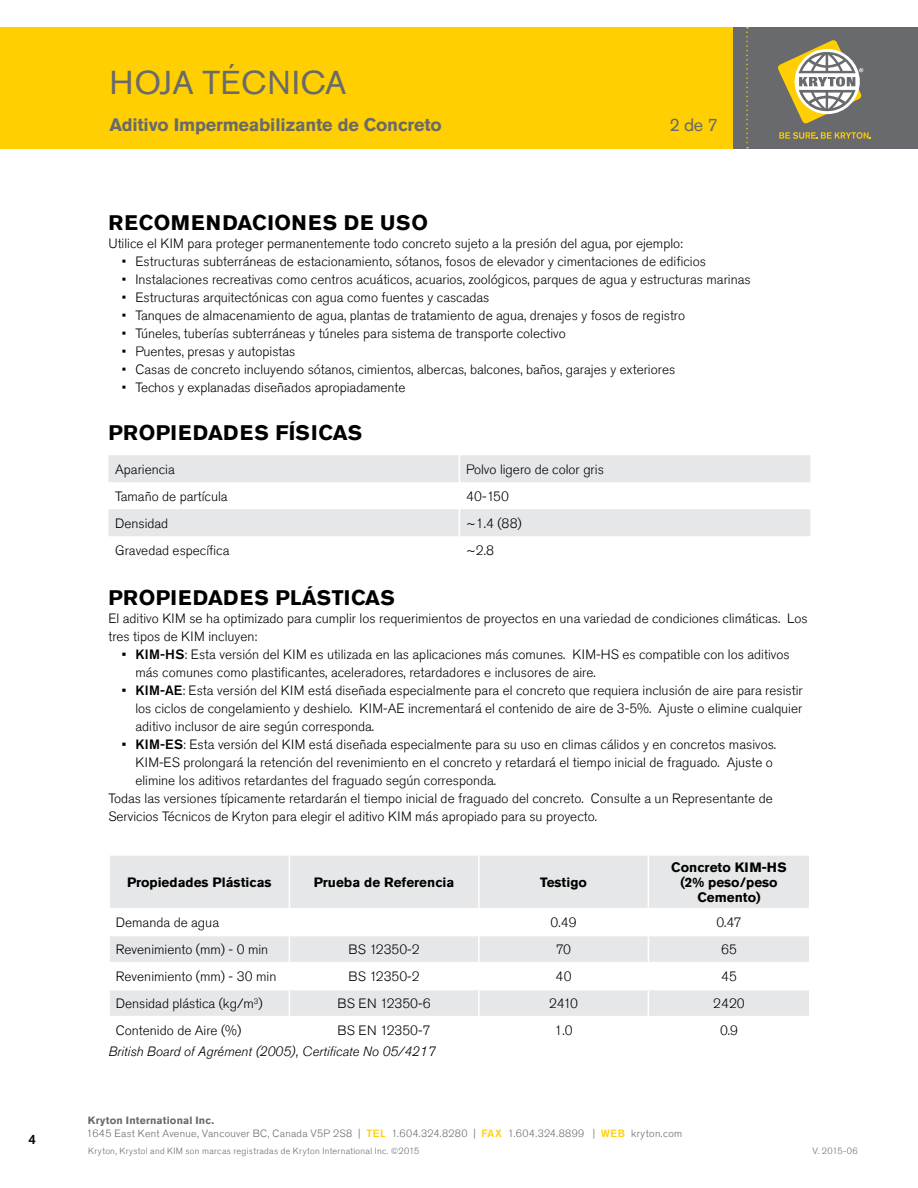
<style>
.page{position:relative;width:918px;height:1188px;background:#fff}
.page>*{position:absolute;margin:0;border:0;box-sizing:border-box;transform-origin:0 0}
.t1{font:33px "Akzidenz Grotesk Std";letter-spacing:.025em;color:#696a6d}
.t2{font:700 21px "Akzidenz Grotesk Std";letter-spacing:.015em;color:#000}
.t3{font:700 21px "Akzidenz Grotesk Std";letter-spacing:.035em;color:#000}
.t4{font:700 18px "Akzidenz Grotesk Std";letter-spacing:-.01em;color:#696a6d}
.t5{font:18px "Akzidenz Grotesk Std";color:#696a6d}
.t6{font:300 13.5px/18px "Akzidenz Grotesk Std";color:#000}
.t7{font:700 13.5px/15px "Akzidenz Grotesk Std";color:#000;text-align:center}
.t8{font:italic 300 13.5px "Akzidenz Grotesk Std";color:#000}
.t9{font:500 13.5px "Akzidenz Grotesk Std";color:#000}
.t10{font:300 10.5px/12.9px "Akzidenz Grotesk Std";letter-spacing:.03em;color:#696a6d}
.t11{font:300 9px "Akzidenz Grotesk Std";letter-spacing:.035em;color:#696a6d}
.s1{font-weight:500}
.s2{font-weight:700}
.s3{font-weight:500;color:#ffcf01}
</style>
<div class="page">
<div style="left:0;top:27px;width:918px;height:122px;background:#ffcf01"></div>
<div style="left:734px;top:27px;width:184px;height:122px;background:#696a6d"></div>
<svg style="left:746px;top:27px;width:2px;height:121px"></svg>
<svg style="left:779px;top:132px;width:92px;height:7px"></svg>
<svg style="left:778px;top:40px;width:85px;height:84px"></svg>
<svg style="left:108px;top:455px;width:702px;height:81px"></svg>
<svg style="left:110px;top:856px;width:699px;height:160px"></svg>
<p class="t9" style="left:28px;top:1131px;width:9px">4</p>
<h1 class="t1" style="left:109px;top:63px;width:239px">HOJA TÉCNICA</h1>
<h3 class="t4" style="left:109px;top:114px;width:334px">Aditivo Impermeabilizante de Concreto</h3>
<h3 class="t5" style="left:669px;top:114px;width:50px">2 de 7</h3>
<h2 class="t3" style="left:108px;top:211px;width:321px">RECOMENDACIONES DE USO</h2>
<p class="t6" style="left:108px;top:235px;width:576px">Utilice el KIM para proteger permanentemente todo concreto sujeto a la presión del agua, por ejemplo:</p>
<p class="t6" style="left:122px;top:253px;width:586px">• Estructuras subterráneas de estacionamiento, sótanos, fosos de elevador y cimentaciones de edificios</p>
<p class="t6" style="left:122px;top:271px;width:630px">• Instalaciones recreativas como centros acuáticos, acuarios, zoológicos, parques de agua y estructuras marinas</p>
<p class="t6" style="left:122px;top:289px;width:369px">• Estructuras arquitectónicas con agua como fuentes y cascadas</p>
<p class="t6" style="left:122px;top:307px;width:565px">• Tanques de almacenamiento de agua, plantas de tratamiento de agua, drenajes y fosos de registro</p>
<p class="t6" style="left:122px;top:325px;width:446px">• Túneles, tuberías subterráneas y túneles para sistema de transporte colectivo</p>
<p class="t6" style="left:122px;top:343px;width:175px">• Puentes, presas y autopistas</p>
<p class="t6" style="left:122px;top:361px;width:555px">• Casas de concreto incluyendo sótanos, cimientos, albercas, balcones, baños, garajes y exteriores</p>
<p class="t6" style="left:122px;top:379px;width:285px">• Techos y explanadas diseñados apropiadamente</p>
<h2 class="t2" style="left:108px;top:421px;width:255px">PROPIEDADES FÍSICAS</h2>
<p class="t6" style="left:115px;top:460px;width:61px">Apariencia</p>
<p class="t6" style="left:466px;top:460px;width:139px">Polvo ligero de color gris</p>
<p class="t6" style="left:115px;top:487px;width:114px">Tamaño de partícula</p>
<p class="t6" style="left:466px;top:487px;width:44px">40-150</p>
<p class="t6" style="left:115px;top:514px;width:55px">Densidad</p>
<p class="t6" style="left:466px;top:514px;width:57px">~1.4 (88)</p>
<p class="t6" style="left:115px;top:541px;width:116px">Gravedad específica</p>
<p class="t6" style="left:466px;top:541px;width:29px">~2.8</p>
<h2 class="t2" style="left:108px;top:586px;width:288px">PROPIEDADES PLÁSTICAS</h2>
<p class="t6" style="left:108px;top:610px;width:701px">El aditivo KIM se ha optimizado para cumplir los requerimientos de proyectos en una variedad de condiciones climáticas. Los tres tipos de KIM incluyen:</p>
<p class="t6" style="left:135px;top:646px;width:656px;text-indent:-14px"><span class="s1">• KIM-HS</span>: Esta versión del KIM es utilizada en las aplicaciones más comunes. KIM-HS es compatible con los aditivos más comunes como plastificantes, aceleradores, retardadores e inclusores de aire.</p>
<p class="t6" style="left:135px;top:682px;width:669px;text-align:justify;text-indent:-14px"><span class="s1">• KIM-AE</span>: Esta versión del KIM está diseñada especialmente para el concreto que requiera inclusión de aire para resistir los ciclos de congelamiento y deshielo. KIM-AE incrementará el contenido de aire de 3-5%. Ajuste o elimine cualquier aditivo inclusor de aire según corresponda.</p>
<p class="t6" style="left:122px;top:736px;width:656px"><span class="s1">• KIM-ES</span>: Esta versión del KIM está diseñada especialmente para su uso en climas cálidos y en concretos masivos.</p>
<p class="t6" style="left:135px;top:754px;width:639px">KIM-ES prolongará la retención del revenimiento en el concreto y retardará el tiempo inicial de fraguado. Ajuste o</p>
<p class="t6" style="left:135px;top:772px;width:362px">elimine los aditivos retardantes del fraguado según corresponda.</p>
<p class="t6" style="left:108px;top:790px;width:666px">Todas las versiones típicamente retardarán el tiempo inicial de fraguado del concreto. Consulte a un Representante de</p>
<p class="t6" style="left:108px;top:808px;width:490px">Servicios Técnicos de Kryton para elegir el aditivo KIM más apropiado para su proyecto.</p>
<p class="t7" style="left:127px;top:875px;width:146px">Propiedades Plásticas</p>
<p class="t7" style="left:314px;top:875px;width:142px">Prueba de Referencia</p>
<p class="t7" style="left:540px;top:875px;width:48px">Testigo</p>
<p class="t7" style="left:671px;top:860px;width:117px">Concreto KIM-HS (2% peso/peso<br>Cemento)</p>
<p class="t6" style="left:116px;top:914px;width:105px">Demanda de agua</p>
<p class="t6" style="left:551px;top:914px;width:28px">0.49</p>
<p class="t6" style="left:716px;top:914px;width:27px">0.47</p>
<p class="t6" style="left:116px;top:941px;width:154px">Revenimiento (mm) - 0 min</p>
<p class="t6" style="left:349px;top:941px;width:73px">BS 12350-2</p>
<p class="t6" style="left:556px;top:941px;width:16px">70</p>
<p class="t6" style="left:721px;top:941px;width:17px">65</p>
<p class="t6" style="left:116px;top:968px;width:162px">Revenimiento (mm) - 30 min</p>
<p class="t6" style="left:349px;top:968px;width:73px">BS 12350-2</p>
<p class="t6" style="left:556px;top:968px;width:18px">40</p>
<p class="t6" style="left:721px;top:968px;width:17px">45</p>
<p class="t6" style="left:116px;top:995px;width:148px">Densidad plástica (kg/m<sup>3</sup>)</p>
<p class="t6" style="left:338px;top:995px;width:95px">BS EN 12350-6</p>
<p class="t6" style="left:549px;top:995px;width:31px">2410</p>
<p class="t6" style="left:713px;top:995px;width:33px">2420</p>
<p class="t6" style="left:116px;top:1022px;width:127px">Contenido de Aire (%)</p>
<p class="t6" style="left:338px;top:1022px;width:95px">BS EN 12350-7</p>
<p class="t6" style="left:555px;top:1022px;width:19px">1.0</p>
<p class="t6" style="left:720px;top:1022px;width:19px">0.9</p>
<p class="t8" style="left:108px;top:1044px;width:329px">British Board of Agrément (2005), Certificate No 05/4217</p>
<p class="t10" style="left:87px;top:1114px;width:597px"><span class="s2">Kryton International Inc.<br></span>1645 East Kent Avenue, Vancouver BC, Canada V5P 2S8 | <span class="s3">TEL</span> 1.604.324.8280 | <span class="s3">FAX</span> 1.604.324.8899 | <span class="s3">WEB</span> kryton.com</p>
<p class="t11" style="left:88px;top:1145px;width:333px">Kryton, Krystol and KIM son marcas registradas de Kryton International Inc. ©2015</p>
<p class="t11" style="left:813px;top:1145px;width:46px">V. 2015-06</p>
</div>
